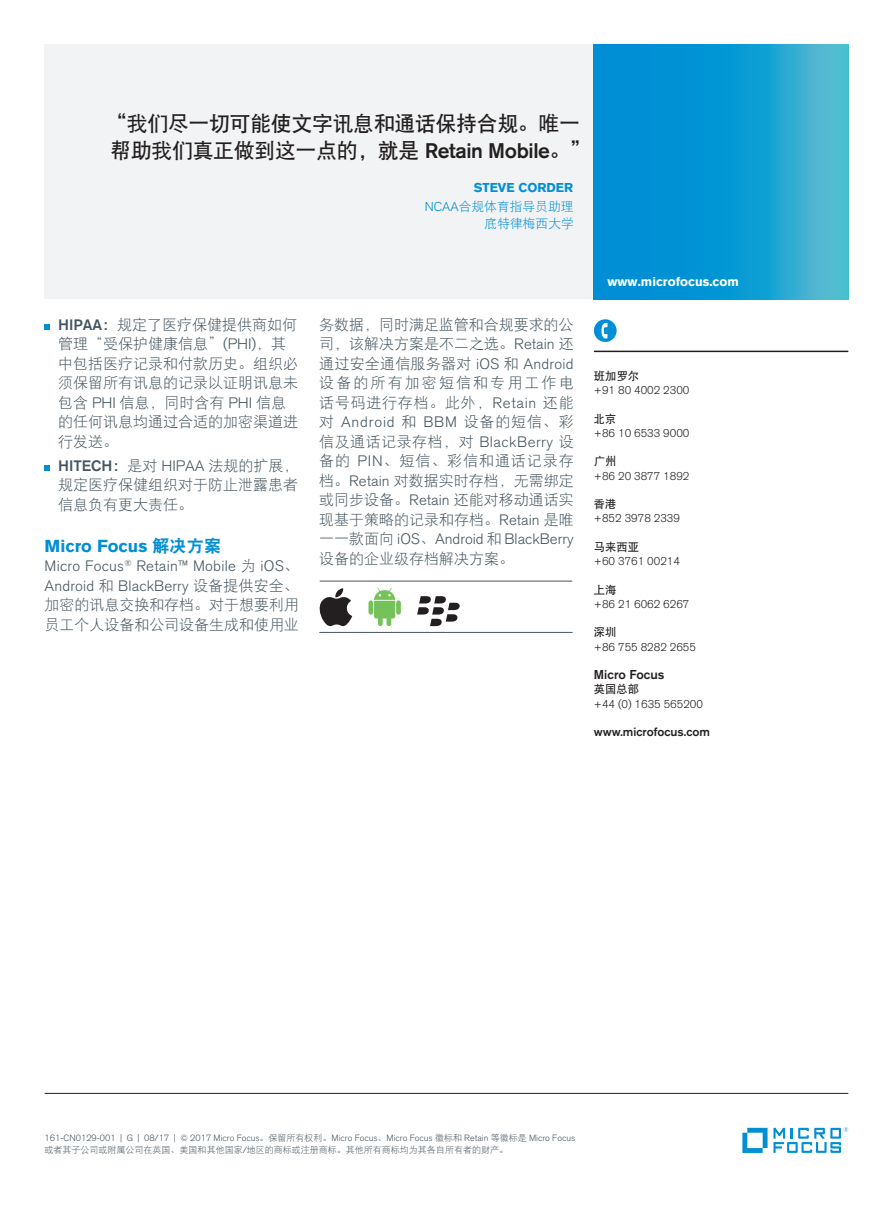
<style>
.page{position:relative;width:893px;height:1212px;background:#fff}
.page>*{position:absolute;margin:0;border:0;box-sizing:border-box;transform-origin:0 0}
.pull_quote_13_16_ali{font:21px/27px "DFP Hei W7";letter-spacing:-.02em;color:#231f20}
.body_9_11_indent_ita{font:700 17.25px "Akzidenz Grotesk BE";color:#008fd5}
.body_9_11{font:15px/19.5px "DFP Hei W3";color:#45555f;text-align:justify}
.body_9_11_indent_ita-2{font:15px/19.5px "DFP Hei W3";color:#45555f}
.quote_company_7_5_9{font:12.75px "DFP Hei W3";color:#008fd5}
.caption_7_5_9_5_bold{font:700 12.75px "Akzidenz Grotesk BE";color:#fff}
.quote_name_7_5_11-re{font:700 12.75px "Akzidenz Grotesk BE";color:#008fd5}
.caption_7_9_5_bold{font:500 12.75px "Akzidenz Grotesk BE";color:#231f20}
.caption_7_9_5{font:500 12px "Akzidenz Grotesk BE";color:#231f20}
.caption_7_9_5-2{font:300 11.25px "Akzidenz Grotesk BE";color:#231f20}
.caption_7_9_5-3{font:11.25px "DFP Hei W7";color:#231f20}
.mousetype-legal_5_7{font:300 9px/12px "Akzidenz Grotesk BE";color:#45555f}
.s1{font-family:"Akzidenz Grotesk BE";font-weight:500}
.s2{font-family:"Akzidenz Grotesk BE";font-weight:300}
.s3{font-family:"DFP Hei W7"}
.s4{font-family:"DFP Hei W9";font-weight:400}
.s5{font-family:"DFP Hei W3";font-weight:400}
</style>
<div class="page">
<div style="left:45px;top:45px;width:549px;height:254px;background:#f2f3f4"></div>
<hr style="left:594px;top:351px;width:254px;height:1px;background:#231f20">
<div style="left:594px;top:319px;width:23px;height:23px;background:#008fd5;border-radius:50%"></div>
<svg style="left:601px;top:323px;width:6px;height:15px"></svg>
<svg style="left:45px;top:325px;width:5px;height:5px"></svg>
<svg style="left:45px;top:466px;width:5px;height:5px"></svg>
<hr style="left:45px;top:1093px;width:803px;height:1px;background:#231f20">
<svg style="left:742px;top:1128px;width:25px;height:25px"></svg>
<svg style="left:773px;top:1127px;width:75px;height:26px"></svg>
<svg style="left:594px;top:45px;width:254px;height:254px;background:#149dd3"></svg>
<hr style="left:320px;top:581px;width:252px;height:1px;background:#45555f">
<hr style="left:319px;top:632px;width:254px;height:1px;background:#45555f">
<svg style="left:319px;top:588px;width:33px;height:38px"></svg>
<svg style="left:368px;top:588px;width:33px;height:38px"></svg>
<svg style="left:417px;top:596px;width:43px;height:30px"></svg>
<p class="pull_quote_13_16_ali" style="left:106px;top:109px;width:486px">“我们尽一切可能使文字讯息和通话保持合规。唯一帮助我们真正做到这一点的，就是 <span class="s1">Retain Mobile</span>。”</p>
<p class="quote_name_7_5_11-re" style="left:474px;top:180px;width:101px">STEVE CORDER</p>
<p class="quote_company_7_5_9" style="left:425px;top:200px;width:150px"><span class="s2">NCAA</span>合规体育指导员助理</p>
<p class="quote_company_7_5_9" style="left:485px;top:216px;width:91px">底特律梅西大学</p>
<p class="body_9_11_indent_ita-2" style="left:58px;top:314px;width:241px"><span class="s1">HIPAA</span><span class="s3">：</span>规定了医疗保健提供商如何管理“受保护健康信息”<span class="s2">(PHI)</span>，其中包括医疗记录和付款历史。组织必须保留所有讯息的记录以证明讯息未包含 <span class="s2">PHI</span> 信息，同时含有 <span class="s2">PHI</span> 信息的任何讯息均通过合适的加密渠道进行发送。</p>
<p class="body_9_11_indent_ita-2" style="left:58px;top:455px;width:242px;text-align:justify"><span class="s1">HITECH</span><span class="s3">：</span>是对 <span class="s2">HIPAA</span> 法规的扩展，规定医疗保健组织对于防止泄露患者信息负有更大责任。</p>
<p class="body_9_11_indent_ita" style="left:45px;top:536px;width:178px">Micro Focus <span class="s4">解决方案</span></p>
<p class="body_9_11" style="left:45px;top:556px;width:256px"><span class="s2">Micro Focus</span><sup>®</sup> <span class="s2">Retain™ Mobile</span> 为 <span class="s2">iOS</span>、<span class="s2">Android</span> 和 <span class="s2">BlackBerry</span> 设备提供安全、加密的讯息交换和存档。对于想要利用员工个人设备和公司设备生成和使用业</p>
<p class="body_9_11" style="left:319px;top:314px;width:256px">务数据，同时满足监管和合规要求的公司，该解决方案是不二之选。<span class="s2">Retain</span> 还通过安全通信服务器对 <span class="s2">iOS</span> 和 <span class="s2">Android</span>设备的所有加密短信和专用工作电话号码进行存档。此外，<span class="s2">Retain</span> 还能对 <span class="s2">Android</span> 和 <span class="s2">BBM</span> 设备的短信、彩信及通话记录存档，对 <span class="s2">BlackBerry</span> 设备的 <span class="s2">PIN</span>、短信、彩信和通话记录存档。<span class="s2">Retain</span> 对数据实时存档，无需绑定或同步设备。<span class="s2">Retain</span> 还能对移动通话实现基于策略的记录和存档。<span class="s2">Retain</span> 是唯一一款面向 <span class="s2">iOS</span>、<span class="s2">Android</span> 和 <span class="s2">BlackBerry</span>设备的企业级存档解决方案。</p>
<p class="caption_7_5_9_5_bold" style="left:607px;top:274px;width:133px">www.microfocus.com</p>
<p class="caption_7_9_5-3" style="left:594px;top:370px;width:46px">班加罗尔</p>
<p class="caption_7_9_5-2" style="left:594px;top:384px;width:97px">+91 80 4002 2300</p>
<p class="caption_7_9_5-3" style="left:594px;top:412px;width:24px">北京</p>
<p class="caption_7_9_5-2" style="left:594px;top:427px;width:97px">+86 10 6533 9000</p>
<p class="caption_7_9_5-3" style="left:594px;top:455px;width:24px">广州</p>
<p class="caption_7_9_5-2" style="left:594px;top:469px;width:97px">+86 20 3877 1892</p>
<p class="caption_7_9_5-3" style="left:594px;top:498px;width:24px">香港</p>
<p class="caption_7_9_5-2" style="left:594px;top:512px;width:88px">+852 3978 2339</p>
<p class="caption_7_9_5-3" style="left:594px;top:541px;width:46px">马来西亚</p>
<p class="caption_7_9_5-2" style="left:594px;top:555px;width:88px">+60 3761 00214</p>
<p class="caption_7_9_5-3" style="left:594px;top:583px;width:24px">上海</p>
<p class="caption_7_9_5-2" style="left:594px;top:598px;width:97px">+86 21 6062 6267</p>
<p class="caption_7_9_5-3" style="left:594px;top:626px;width:24px">深圳</p>
<p class="caption_7_9_5-2" style="left:594px;top:640px;width:104px">+86 755 8282 2655</p>
<p class="caption_7_9_5_bold" style="left:594px;top:667px;width:72px">Micro Focus</p>
<p class="caption_7_9_5-3" style="left:594px;top:683px;width:46px">英国总部</p>
<p class="caption_7_9_5-2" style="left:594px;top:697px;width:111px">+44 (0) 1635 565200</p>
<p class="caption_7_9_5" style="left:594px;top:725px;width:118px">www.microfocus.com</p>
<p class="mousetype-legal_5_7" style="left:45px;top:1132px;width:532px">161-CN0129-001 | G | 08/17 | © 2017 Micro Focus<span class="s5">。保留所有权利。</span>Micro Focus<span class="s5">、</span>Micro Focus <span class="s5">徽标和</span> Retain <span class="s5">等徽标是</span> Micro Focus<span class="s5">或者其子公司或附属公司在英国、美国和其他国家</span>/<span class="s5">地区的商标或注册商标。其他所有商标均为其各自所有者的财产。</span></p>
</div>
